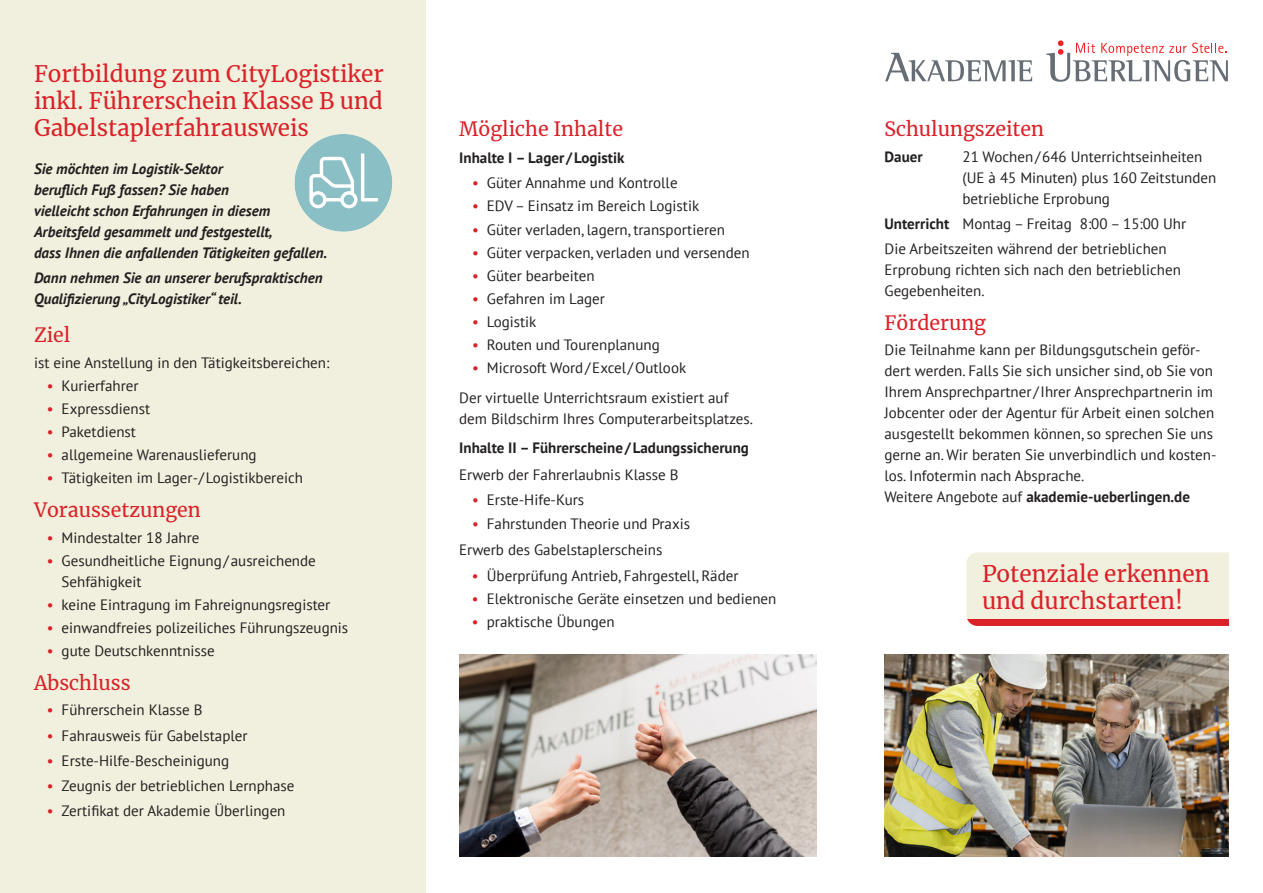
<style>
.page{position:relative;width:1263px;height:893px;background:#fff}
.page>*{position:absolute;margin:0;border:0;box-sizing:border-box;transform-origin:0 0}
.t1{font:22.5px/27px "Merriweather";color:#da2128;text-align:justify}
.t2{font:19.5px "Merriweather";color:#da2128}
.t3{font:15px/21px "PT Sans";color:#231f20}
.t4{font:italic 700 15px/21px "PT Sans";color:#231f20}
.t5{font:700 15px "PT Sans";color:#231f20}
.s1{color:#da2128}
.s2{font-weight:700}
</style>
<div class="page">
<div style="left:0;top:0;width:425px;height:893px;background:#f1efdd"></div>
<div style="left:294px;top:134px;width:98px;height:98px;background:#8abfc6;border-radius:50%"></div>
<svg style="left:309px;top:153px;width:69px;height:55px"></svg>
<img style="left:459px;top:655px;width:357px;height:201px">
<svg style="left:885px;top:53px;width:147px;height:28px"></svg>
<svg style="left:1046px;top:40px;width:182px;height:42px"></svg>
<div style="left:966px;top:552px;width:263px;height:67px;background:#f1efdd"></div>
<div style="left:966px;top:619px;width:263px;height:7px;background:#da2128"></div>
<img style="left:884px;top:655px;width:345px;height:201px">
<h1 class="t1" style="left:34px;top:59px;width:351px">Fortbildung zum CityLogistiker inkl. Führerschein Klasse B und Gabelstaplerfahrausweis</h1>
<p class="t4" style="left:34px;top:158px;width:295px">Sie möchten im Logistik-Sektor<br>beruflich Fuß fassen? Sie haben<br>vielleicht schon Erfahrungen in diesem Arbeitsfeld gesammelt und festgestellt,<br>dass Ihnen die anfallenden Tätigkeiten gefallen.</p>
<p class="t4" style="left:34px;top:267px;width:290px">Dann nehmen Sie an unserer berufspraktischen<br>Qualifizierung „CityLogistiker“ teil.</p>
<h2 class="t2" style="left:34px;top:322px;width:38px">Ziel</h2>
<p class="t3" style="left:34px;top:352px;width:297px">ist eine Anstellung in den Tätigkeitsbereichen:</p>
<p class="t3" style="left:47px;top:375px;width:93px"><span class="s1">•</span> Kurierfahrer</p>
<p class="t3" style="left:47px;top:398px;width:105px"><span class="s1">•</span> Expressdienst</p>
<p class="t3" style="left:47px;top:421px;width:91px"><span class="s1">•</span> Paketdienst</p>
<p class="t3" style="left:47px;top:444px;width:211px"><span class="s1">•</span> allgemeine Warenauslieferung</p>
<p class="t3" style="left:47px;top:467px;width:258px"><span class="s1">•</span> Tätigkeiten im Lager-/Logistikbereich</p>
<h2 class="t2" style="left:34px;top:497px;width:168px">Voraussetzungen</h2>
<p class="t3" style="left:47px;top:526px;width:154px"><span class="s1">•</span> Mindestalter 18 Jahre</p>
<p class="t3" style="left:62px;top:550px;width:256px;text-indent:-15px"><span class="s1">•</span> Gesundheitliche Eignung/ ausreichende<br>Sehfähigkeit</p>
<p class="t3" style="left:47px;top:594px;width:285px"><span class="s1">•</span> keine Eintragung im Fahreignungsregister</p>
<p class="t3" style="left:47px;top:617px;width:303px"><span class="s1">•</span> einwandfreies polizeiliches Führungszeugnis</p>
<p class="t3" style="left:47px;top:640px;width:170px"><span class="s1">•</span> gute Deutschkenntnisse</p>
<h2 class="t2" style="left:34px;top:669px;width:98px">Abschluss</h2>
<p class="t3" style="left:47px;top:699px;width:157px"><span class="s1">•</span> Führerschein Klasse B</p>
<p class="t3" style="left:47px;top:724px;width:202px"><span class="s1">•</span> Fahrausweis für Gabelstapler</p>
<p class="t3" style="left:47px;top:750px;width:184px"><span class="s1">•</span> Erste-Hilfe-Bescheinigung</p>
<p class="t3" style="left:47px;top:775px;width:249px"><span class="s1">•</span> Zeugnis der betrieblichen Lernphase</p>
<p class="t3" style="left:47px;top:800px;width:240px"><span class="s1">•</span> Zertifikat der Akademie Überlingen</p>
<h2 class="t2" style="left:459px;top:116px;width:165px">Mögliche Inhalte</h2>
<p class="t5" style="left:459px;top:148px;width:167px">Inhalte I – Lager /Logistik</p>
<p class="t3" style="left:472px;top:172px;width:207px"><span class="s1">•</span> Güter Annahme und Kontrolle</p>
<p class="t3" style="left:472px;top:195px;width:229px"><span class="s1">•</span> EDV – Einsatz im Bereich Logistik</p>
<p class="t3" style="left:472px;top:218px;width:254px"><span class="s1">•</span> Güter verladen, lagern, transportieren</p>
<p class="t3" style="left:472px;top:242px;width:279px"><span class="s1">•</span> Güter verpacken, verladen und versenden</p>
<p class="t3" style="left:472px;top:265px;width:124px"><span class="s1">•</span> Güter bearbeiten</p>
<p class="t3" style="left:472px;top:288px;width:134px"><span class="s1">•</span> Gefahren im Lager</p>
<p class="t3" style="left:472px;top:311px;width:66px"><span class="s1">•</span> Logistik</p>
<p class="t3" style="left:472px;top:334px;width:189px"><span class="s1">•</span> Routen und Tourenplanung</p>
<p class="t3" style="left:459px;top:353px;width:271px;line-height:29.5px;text-indent:13px"><span class="s1">•</span> Microsoft Word/Excel/Outlook<br>Der virtuelle Unterrichtsraum existiert auf</p>
<p class="t3" style="left:459px;top:408px;width:295px">dem Bildschirm Ihres Computerarbeitsplatzes.</p>
<p class="t5" style="left:459px;top:438px;width:291px">Inhalte II – Führerscheine/Ladungssicherung</p>
<p class="t3" style="left:459px;top:464px;width:221px">Erwerb der Fahrerlaubnis Klasse B</p>
<p class="t3" style="left:472px;top:489px;width:114px"><span class="s1">•</span> Erste-Hife-Kurs</p>
<p class="t3" style="left:459px;top:510px;width:232px;line-height:26.7px;text-indent:13px"><span class="s1">•</span> Fahrstunden Theorie und Praxis<br>Erwerb des Gabelstaplerscheins</p>
<p class="t3" style="left:472px;top:564px;width:268px"><span class="s1">•</span> Überprüfung Antrieb, Fahrgestell, Räder</p>
<p class="t3" style="left:472px;top:587px;width:306px"><span class="s1">•</span> Elektronische Geräte einsetzen und bedienen</p>
<p class="t3" style="left:472px;top:611px;width:144px"><span class="s1">•</span> praktische Übungen</p>
<h2 class="t2" style="left:884px;top:116px;width:161px">Schulungszeiten</h2>
<p class="t5" style="left:884px;top:146px;width:40px">Dauer</p>
<p class="t3" style="left:962px;top:145px;width:255px">21 Wochen/646 Unterrichtseinheiten (UE à 45 Minuten) plus 160 Zeitstunden betriebliche Erprobung</p>
<p class="t3" style="left:884px;top:211px;width:303px;line-height:25.2px"><span class="s2">Unterricht</span> Montag – Freitag 8:00 – 15:00 Uhr<br>Die Arbeitszeiten während der betrieblichen</p>
<p class="t3" style="left:884px;top:259px;width:298px">Erprobung richten sich nach den betrieblichen<br>Gegebenheiten.</p>
<h2 class="t2" style="left:884px;top:310px;width:103px">Förderung</h2>
<p class="t3" style="left:884px;top:339px;width:333px">Die Teilnahme kann per Bildungsgutschein geför&shy;dert werden. Falls Sie sich unsicher sind, ob Sie von Ihrem Ansprechpartner/Ihrer Ansprechpartnerin im Jobcenter oder der Agentur für Arbeit einen solchen ausgestellt bekommen können, so sprechen Sie uns gerne an. Wir beraten Sie unverbindlich und kosten&shy;los. Infotermin nach Absprache.<br>Weitere Angebote auf <span class="s2">akademie-ueberlingen.de</span></p>
<h1 class="t1" style="left:982px;top:559px;width:229px">Potenziale erkennen und durchstarten!</h1>
</div>
